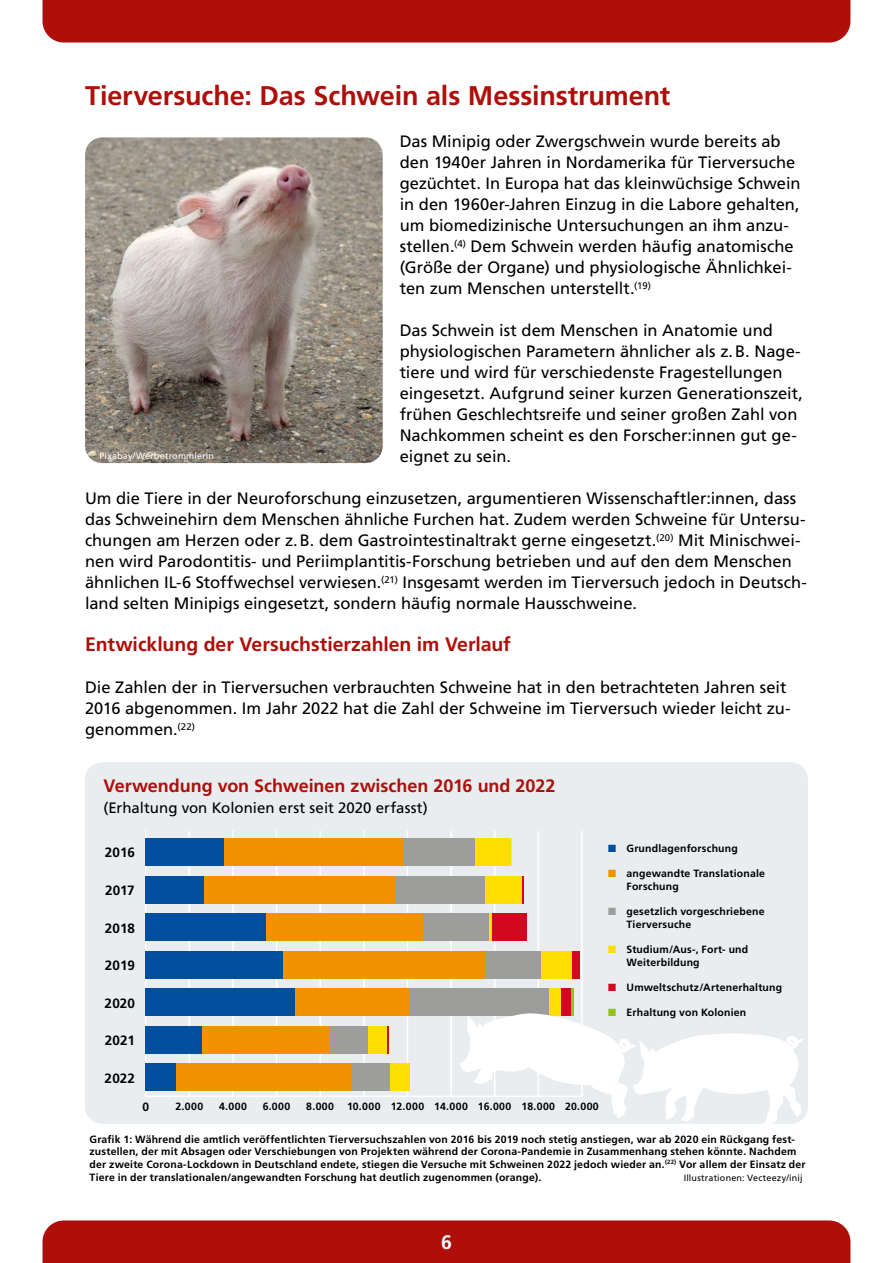
<style>
.page{position:relative;width:893px;height:1263px;background:#fff}
.page>*{position:absolute;margin:0;border:0;box-sizing:border-box;transform-origin:0 0}
.t1{font:700 27px "Frutiger LT Std";letter-spacing:-.005em;color:#ae0f0a}
.t2{font:700 19.5px "Frutiger LT Std";letter-spacing:-.005em;color:#ae0f0a}
.t3{font:700 19.5px "Frutiger LT Std";color:#fff}
.t4{font:700 18px "Frutiger LT Std";color:#ae0f0a}
.t5{font:16.5px/21px "Frutiger LT Std";color:#000}
.t6{font:15px "Frutiger LT Std";letter-spacing:.005em;color:#000}
.t7{font:700 13.5px "Frutiger LT Std";letter-spacing:.005em;color:#000}
.t8{font:700 12px "Frutiger LT Std";color:#000}
.t9{font:700 10.5px/12.6px "Frutiger LT Std";letter-spacing:.02em;color:#000}
.t10{font:700 10.5px "Frutiger LT Std";letter-spacing:.045em;color:#000}
.t11{font:9px "Frutiger LT Std";letter-spacing:.02em;color:#000}
.t12{font:9px "Frutiger LT Std";letter-spacing:.02em;color:#fff}
.s1{color:#004f9f}
.s2{color:#f39200}
.s3{color:#9d9d9c}
.s4{color:#ffde00}
.s5{color:#d2091e}
.s6{color:#95c11f}
</style>
<div class="page">
<div style="left:85px;top:762px;width:723px;height:362px;background:#e9edf0;border-radius:17px"></div>
<div style="left:145px;top:830px;width:438px;height:267px;border:2px solid #fff"></div>
<hr style="left:189px;top:831px;width:1px;height:265px;background:#fff">
<hr style="left:232px;top:831px;width:2px;height:265px;background:#fff">
<hr style="left:276px;top:831px;width:1px;height:265px;background:#fff">
<hr style="left:319px;top:831px;width:2px;height:265px;background:#fff">
<hr style="left:363px;top:831px;width:2px;height:265px;background:#fff">
<hr style="left:407px;top:831px;width:1px;height:265px;background:#fff">
<hr style="left:450px;top:831px;width:2px;height:265px;background:#fff">
<hr style="left:494px;top:831px;width:1px;height:265px;background:#fff">
<hr style="left:538px;top:831px;width:1px;height:265px;background:#fff">
<img style="left:85px;top:137px;width:298px;height:326px">
<hr style="left:571px;top:989px;width:2px;height:27px;background:#95c11f">
<svg style="left:511px;top:839px;width:1px;height:27px"></svg>
<hr style="left:522px;top:876px;width:2px;height:27px;background:#d2091e">
<div style="left:492px;top:914px;width:34px;height:27px;background:#d2091e"></div>
<div style="left:572px;top:951px;width:8px;height:27px;background:#d2091e"></div>
<div style="left:560px;top:989px;width:11px;height:27px;background:#d2091e"></div>
<hr style="left:386px;top:1026px;width:3px;height:27px;background:#d2091e">
<div style="left:474px;top:839px;width:37px;height:27px;background:#ffde00"></div>
<div style="left:485px;top:876px;width:37px;height:27px;background:#ffde00"></div>
<svg style="left:488px;top:914px;width:4px;height:27px"></svg>
<div style="left:541px;top:951px;width:31px;height:27px;background:#ffde00"></div>
<div style="left:549px;top:989px;width:11px;height:27px;background:#ffde00"></div>
<div style="left:368px;top:1026px;width:18px;height:27px;background:#ffde00"></div>
<div style="left:389px;top:1064px;width:21px;height:27px;background:#ffde00"></div>
<div style="left:403px;top:839px;width:71px;height:27px;background:#9d9d9c"></div>
<div style="left:396px;top:876px;width:89px;height:27px;background:#9d9d9c"></div>
<div style="left:423px;top:914px;width:65px;height:27px;background:#9d9d9c"></div>
<div style="left:485px;top:951px;width:56px;height:27px;background:#9d9d9c"></div>
<div style="left:409px;top:989px;width:140px;height:27px;background:#9d9d9c"></div>
<div style="left:330px;top:1026px;width:38px;height:27px;background:#9d9d9c"></div>
<div style="left:352px;top:1064px;width:37px;height:27px;background:#9d9d9c"></div>
<div style="left:224px;top:839px;width:179px;height:27px;background:#f39200"></div>
<div style="left:204px;top:876px;width:192px;height:27px;background:#f39200"></div>
<div style="left:266px;top:914px;width:157px;height:27px;background:#f39200"></div>
<div style="left:283px;top:951px;width:202px;height:27px;background:#f39200"></div>
<div style="left:295px;top:989px;width:114px;height:27px;background:#f39200"></div>
<div style="left:202px;top:1026px;width:128px;height:27px;background:#f39200"></div>
<div style="left:176px;top:1064px;width:176px;height:27px;background:#f39200"></div>
<div style="left:146px;top:839px;width:78px;height:27px;background:#004f9f"></div>
<div style="left:146px;top:876px;width:58px;height:27px;background:#004f9f"></div>
<div style="left:146px;top:914px;width:120px;height:27px;background:#004f9f"></div>
<div style="left:146px;top:951px;width:137px;height:27px;background:#004f9f"></div>
<div style="left:146px;top:989px;width:149px;height:27px;background:#004f9f"></div>
<div style="left:146px;top:1026px;width:56px;height:27px;background:#004f9f"></div>
<div style="left:146px;top:1064px;width:30px;height:27px;background:#004f9f"></div>
<svg style="left:459px;top:1013px;width:344px;height:111px"></svg>
<div style="left:43px;top:0;width:807px;height:43px;background:#ae0f0a"></div>
<div style="left:43px;top:1220px;width:807px;height:43px;background:#ae0f0a"></div>
<h1 class="t1" style="left:85px;top:80px;width:587px">Tierversuche: Das Schwein als Messinstrument</h1>
<p class="t5" style="left:400px;top:131px;width:402px">Das Minipig oder Zwergschwein wurde bereits ab den 1940er Jahren in Nordamerika für Tierversuche gezüchtet. In Europa hat das kleinwüchsige Schwein in den 1960er-Jahren Einzug in die Labore gehalten, um biomedizinische Untersuchungen an ihm anzu&shy;stellen.<sup>(4)</sup> Dem Schwein werden häufig anatomische (Größe der Organe) und physiologische Ähnlichkei&shy;ten zum Menschen unterstellt.<sup>(19)</sup></p>
<p class="t5" style="left:400px;top:320px;width:405px">Das Schwein ist dem Menschen in Anatomie und physiologischen Parametern ähnlicher als z.B. Nage&shy;tiere und wird für verschiedenste Fragestellungen eingesetzt. Aufgrund seiner kurzen Generationszeit, frühen Geschlechtsreife und seiner großen Zahl von Nachkommen scheint es den Forscher:innen gut ge&shy;eignet zu sein.</p>
<p class="t5" style="left:85px;top:488px;width:723px">Um die Tiere in der Neuroforschung einzusetzen, argumentieren Wissenschaftler:innen, dass das Schweinehirn dem Menschen ähnliche Furchen hat. Zudem werden Schweine für Untersu&shy;chungen am Herzen oder z.B. dem Gastrointestinaltrakt gerne eingesetzt.<sup>(20)</sup> Mit Minischwei&shy;nen wird Parodontitis- und Periimplantitis-Forschung betrieben und auf den dem Menschen ähnlichen IL-6 Stoffwechsel verwiesen.<sup>(21)</sup> Insgesamt werden im Tierversuch jedoch in Deutsch&shy;land selten Minipigs eingesetzt, sondern häufig normale Hausschweine.</p>
<p class="t2" style="left:85px;top:633px;width:427px">Entwicklung der Versuchstierzahlen im Verlauf</p>
<p class="t5" style="left:85px;top:677px;width:707px">Die Zahlen der in Tierversuchen verbrauchten Schweine hat in den betrachteten Jahren seit<br>2016 abgenommen. Im Jahr 2022 hat die Zahl der Schweine im Tierversuch wieder leicht zu&shy;genommen.<sup>(22)</sup></p>
<p class="t12" style="left:99px;top:451px;width:116px">Pixabay/Werbetrommlerin</p>
<p class="t4" style="left:103px;top:775px;width:453px">Verwendung von Schweinen zwischen 2016 und 2022</p>
<p class="t6" style="left:103px;top:799px;width:326px">(Erhaltung von Kolonien erst seit 2020 erfasst)</p>
<p class="t7" style="left:105px;top:845px;width:31px">2016</p>
<p class="t7" style="left:105px;top:882px;width:31px">2017</p>
<p class="t7" style="left:105px;top:920px;width:31px">2018</p>
<p class="t7" style="left:105px;top:957px;width:31px">2019</p>
<p class="t7" style="left:105px;top:995px;width:32px">2020</p>
<p class="t7" style="left:105px;top:1032px;width:32px">2021</p>
<p class="t7" style="left:105px;top:1070px;width:32px">2022</p>
<p class="t8" style="left:142px;top:1100px;width:8px">0</p>
<p class="t9" style="left:175px;top:1100px;width:29px">2.000</p>
<p class="t9" style="left:219px;top:1100px;width:29px">4.000</p>
<p class="t9" style="left:263px;top:1100px;width:29px">6.000</p>
<p class="t10" style="left:306px;top:1100px;width:294px">8.000 10.000 12.000 14.000 16.000 18.000 20.000</p>
<p class="t9" style="left:608px;top:842px;width:131px"><span class="s1">■</span> Grundlagenforschung</p>
<p class="t9" style="left:627px;top:867px;width:140px;text-indent:-18px"><span class="s2">■</span> angewandte Translationale<br>Forschung</p>
<p class="t9" style="left:627px;top:905px;width:140px;text-indent:-18px"><span class="s3">■</span> gesetzlich vorgeschriebene<br>Tierversuche</p>
<p class="t9" style="left:627px;top:943px;width:123px;text-indent:-18px"><span class="s4">■</span> Studium/Aus-, Fort- und<br>Weiterbildung</p>
<p class="t9" style="left:608px;top:981px;width:176px"><span class="s5">■</span> Umweltschutz/Artenerhaltung</p>
<p class="t9" style="left:608px;top:1006px;width:140px"><span class="s6">■</span> Erhaltung von Kolonien</p>
<p class="t9" style="left:90px;top:1133px;width:717px">Grafik 1: Während die amtlich veröffentlichten Tierversuchszahlen von 2016 bis 2019 noch stetig anstiegen, war ab 2020 ein Rückgang fest&shy;zustellen, der mit Absagen oder Verschiebungen von Projekten während der Corona-Pandemie in Zusammenhang stehen könnte. Nachdem der zweite Corona-Lockdown in Deutschland endete, stiegen die Versuche mit Schweinen 2022 jedoch wieder an.<sup>(22)</sup> Vor allem der Einsatz der Tiere in der translationalen/angewandten Forschung hat deutlich zugenommen (orange).</p>
<p class="t11" style="left:684px;top:1172px;width:121px">Illustrationen: Vecteezy/inij</p>
<p class="t3" style="left:441px;top:1231px;width:12px">6</p>
</div>
